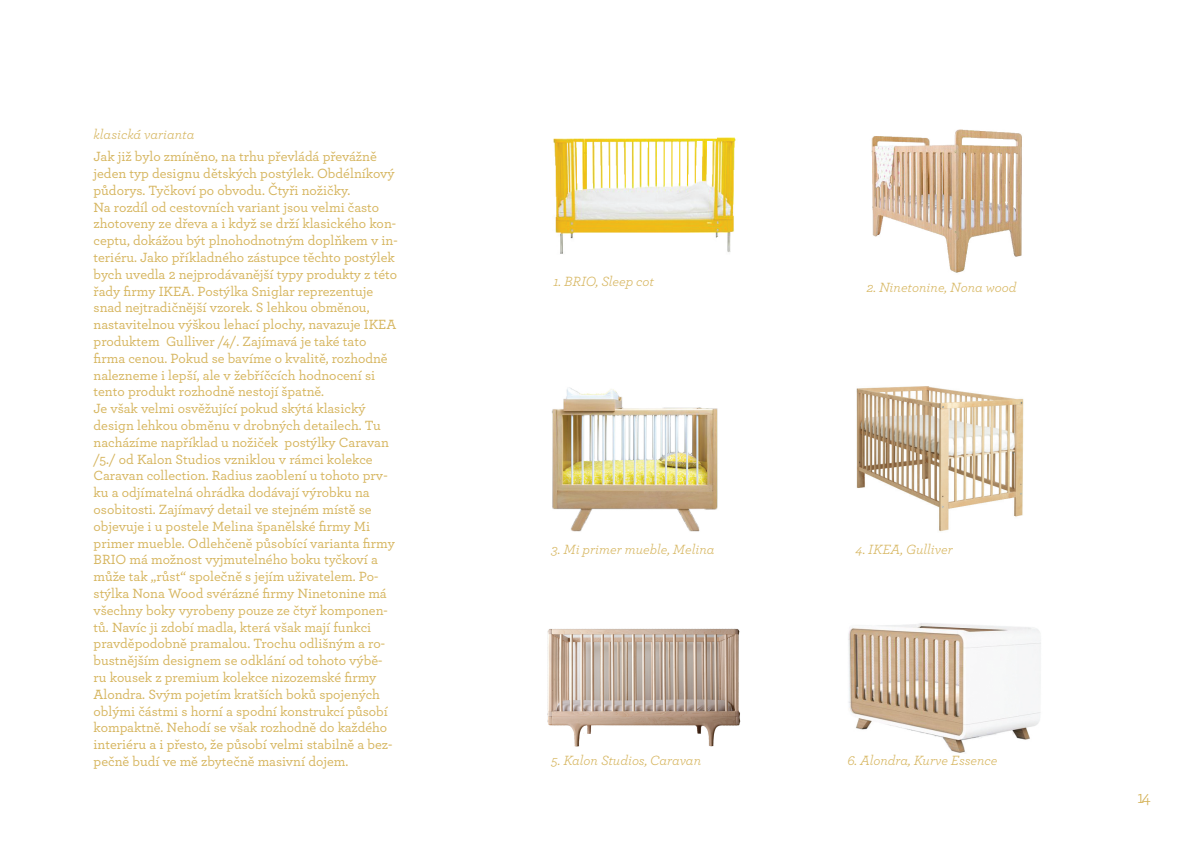
<style>
.page{position:relative;width:1191px;height:842px;background:#fff}
.page>*{position:absolute;margin:0;border:0;box-sizing:border-box;transform-origin:0 0}
.t1{font:18px "Archer";color:#d4b257}
.t2{font:500 14px/16.8px "Archer";color:#d6b55e}
.t3{font:italic 14px "Archer";color:#d6b55e}
</style>
<div class="page">
<img style="left:848px;top:623px;width:193px;height:130px">
<img style="left:553px;top:137px;width:183px;height:117px">
<img style="left:871px;top:129px;width:151px;height:144px">
<img style="left:552px;top:387px;width:166px;height:145px">
<img style="left:547px;top:628px;width:194px;height:118px">
<img style="left:856px;top:386px;width:168px;height:146px">
<p class="t3" style="left:94px;top:124px;width:102px">klasická varianta</p>
<p class="t2" style="left:94px;top:147px;width:306px">Jak již bylo zmíněno, na trhu převládá převážně jeden typ designu dětských postýlek. Obdélníkový půdorys. Tyčkoví po obvodu. Čtyři nožičky.<br>Na rozdíl od cestovních variant jsou velmi často zhotoveny ze dřeva a i když se drží klasického kon&shy;ceptu, dokážou být plnohodnotným doplňkem v in&shy;teriéru. Jako příkladného zástupce těchto postýlek bych uvedla 2 nejprodávanější typy produkty z této řady firmy IKEA. Postýlka Sniglar reprezentuje snad nejtradičnější vzorek. S lehkou obměnou, nastavitelnou výškou lehací plochy, navazuje IKEA produktem Gulliver /4/. Zajímavá je také tato firma cenou. Pokud se bavíme o kvalitě, rozhodně nalezneme i lepší, ale v žebříčcích hodnocení si tento produkt rozhodně nestojí špatně.<br>Je však velmi osvěžující pokud skýtá klasický design lehkou obměnu v drobných detailech. Tu nacházíme například u nožiček postýlky Caravan /5./ od Kalon Studios vzniklou v rámci kolekce Caravan collection. Radius zaoblení u tohoto prv&shy;ku a odjímatelná ohrádka dodávají výrobku na osobitosti. Zajímavý detail ve stejném místě se objevuje i u postele Melina španělské firmy Mi primer mueble. Odlehčeně působící varianta firmy BRIO má možnost vyjmutelného boku tyčkoví a může tak „růst“ společně s jejím uživatelem. Po&shy;stýlka Nona Wood svérázné firmy Ninetonine má všechny boky vyrobeny pouze ze čtyř komponen&shy;tů. Navíc ji zdobí madla, která však mají funkci pravděpodobně pramalou. Trochu odlišným a ro&shy;bustnějším designem se odklání od tohoto výbě&shy;ru kousek z premium kolekce nizozemské firmy Alondra. Svým pojetím kratších boků spojených oblými částmi s horní a spodní konstrukcí působí kompaktně. Nehodí se však rozhodně do každého interiéru a i přesto, že působí velmi stabilně a bez&shy;pečně budí ve mě zbytečně masivní dojem.</p>
<p class="t3" style="left:553px;top:271px;width:102px">1. BRIO, Sleep cot</p>
<p class="t3" style="left:551px;top:539px;width:165px">3. Mi primer mueble, Melina</p>
<p class="t3" style="left:867px;top:277px;width:151px">2. Ninetonine, Nona wood</p>
<p class="t3" style="left:855px;top:539px;width:99px">4. IKEA, Gulliver</p>
<p class="t3" style="left:551px;top:750px;width:151px">5. Kalon Studios, Caravan</p>
<p class="t3" style="left:847px;top:750px;width:151px">6. Alondra, Kurve Essence</p>
<p class="t1" style="left:1137px;top:785px;width:15px">14</p>
</div>
